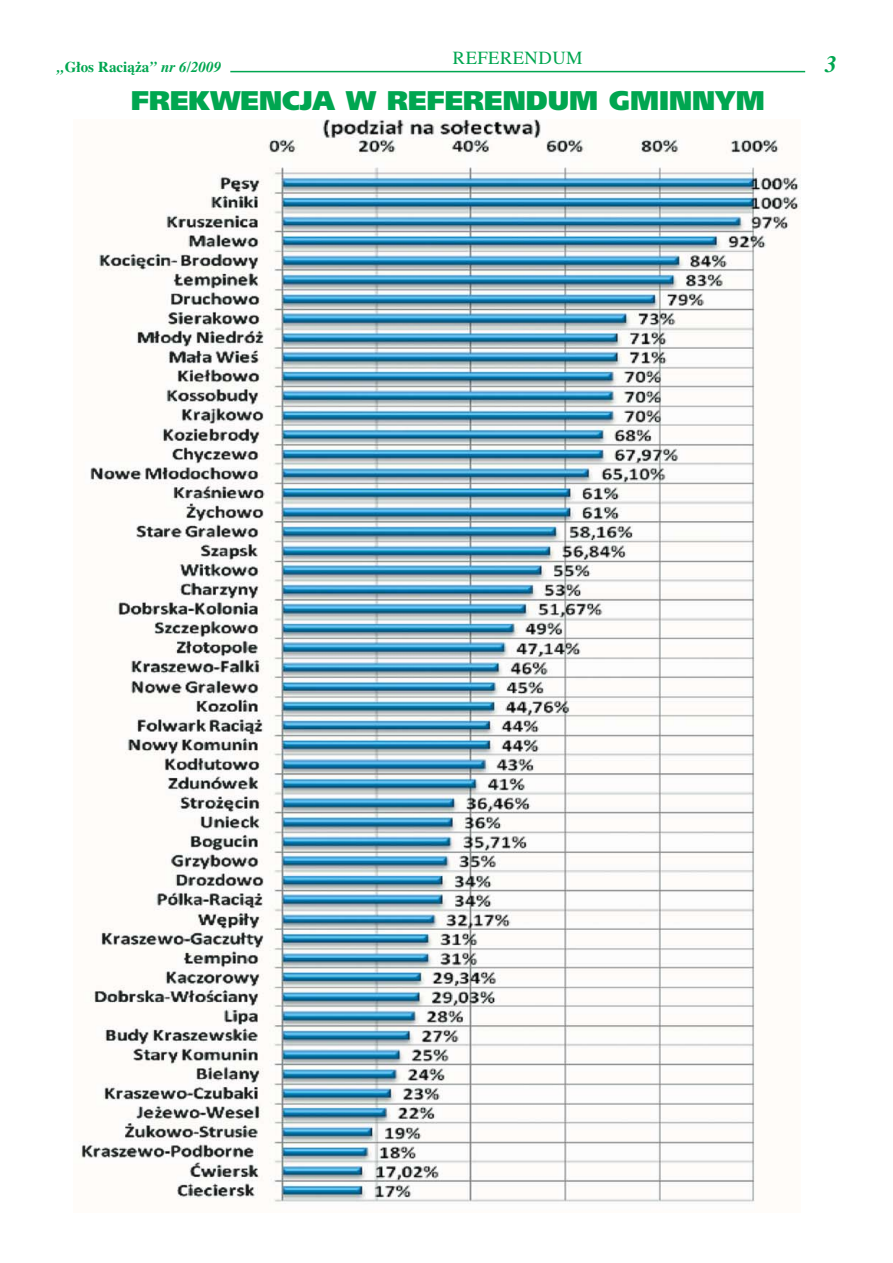
<style>
.page{position:relative;width:893px;height:1263px;background:#fff}
.page>*{position:absolute;margin:0;border:0;box-sizing:border-box;transform-origin:0 0}
.t1{font:900 27px "Pfrutiger Ultra";color:#00a650}
.t2{font:italic 700 21px "Ptimes";color:#00a650}
.t3{font:16.5px "Ptimes Roman";letter-spacing:.03em;color:#00a650}
.t4{font:700 13.5px "Ptimes";color:#00a650}
.s1{font-style:italic}
</style>
<div class="page">
<hr style="left:230px;top:71px;width:575px;height:1px;background:#00a650">
<img style="left:79px;top:119px;width:721px;height:1083px">
<p class="t3" style="left:453px;top:51px;width:131px">REFERENDUM</p>
<p class="t2" style="left:825px;top:54px;width:13px">3</p>
<p class="t1" style="left:131px;top:89px;width:635px">FREKWENCJA W REFERENDUM GMINNYM</p>
<p class="t4" style="left:57px;top:62px;width:165px"><span class="s1">„</span>G∏os Racià˝a<span class="s1">” nr 6/2009</span></p>
</div>
